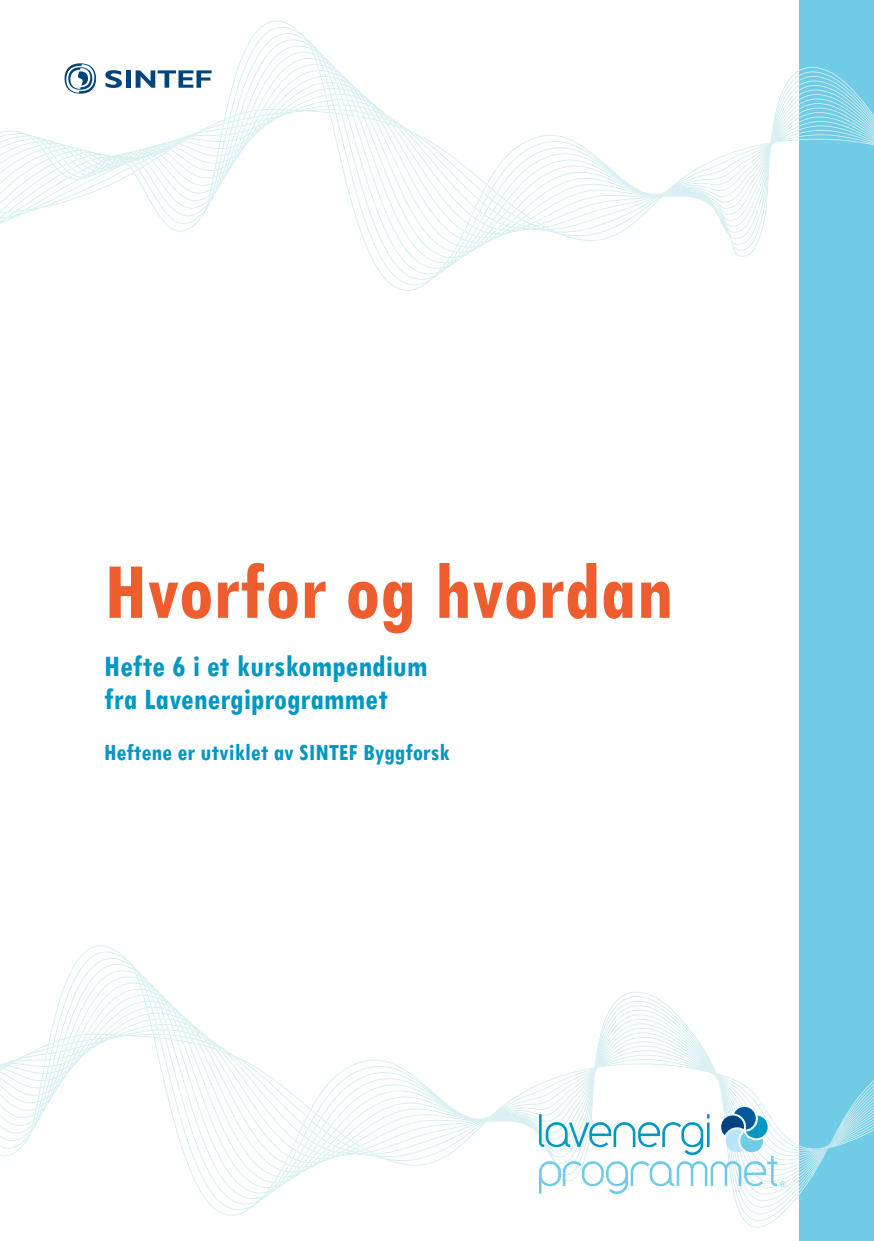
<style>
.page{position:relative;width:874px;height:1241px;background:#fff}
.page>*{position:absolute;margin:0;border:0;box-sizing:border-box;transform-origin:0 0}
.t1{font:700 condensed 84px "Tw Cen";color:#ed5d2d}
.t2{font:700 condensed 31.5px "Tw Cen";color:#0097c3}
.t3{font:700 condensed 24.5px "Tw Cen";color:#0097c3}
</style>
<div class="page">
<div style="left:799px;top:0;width:74px;height:1240px;background:#70cce6"></div>
<svg style="left:231px;top:82px;width:620px;height:174px"></svg>
<svg style="left:230px;top:88px;width:627px;height:161px"></svg>
<svg style="left:229px;top:94px;width:632px;height:5px"></svg>
<svg style="left:227px;top:99px;width:639px;height:6px"></svg>
<svg style="left:226px;top:105px;width:643px;height:4px"></svg>
<svg style="left:0;top:109px;width:873px;height:137px"></svg>
<svg style="left:56px;top:1006px;width:759px;height:174px"></svg>
<svg style="left:54px;top:1012px;width:762px;height:161px"></svg>
<svg style="left:53px;top:1018px;width:763px;height:5px"></svg>
<svg style="left:51px;top:1023px;width:765px;height:6px"></svg>
<svg style="left:50px;top:1029px;width:766px;height:4px"></svg>
<svg style="left:0;top:1033px;width:873px;height:137px"></svg>
<svg style="left:538px;top:1106px;width:247px;height:87px"></svg>
<svg style="left:105px;top:70px;width:17px;height:18px"></svg>
<div style="left:126px;top:70px;width:5px;height:18px;background:#00447b"></div>
<svg style="left:64px;top:63px;width:32px;height:31px"></svg>
<svg style="left:135px;top:70px;width:76px;height:18px"></svg>
<p class="t1" style="left:104px;top:540px;width:570px">Hvorfor og hvordan</p>
<p class="t2" style="left:104px;top:646px;width:324px">Hefte 6 i et kurskompendium</p>
<p class="t2" style="left:104px;top:680px;width:285px">fra Lavenergiprogrammet</p>
<p class="t3" style="left:104px;top:737px;width:347px">Heftene er utviklet av SINTEF Byggforsk</p>
</div>
